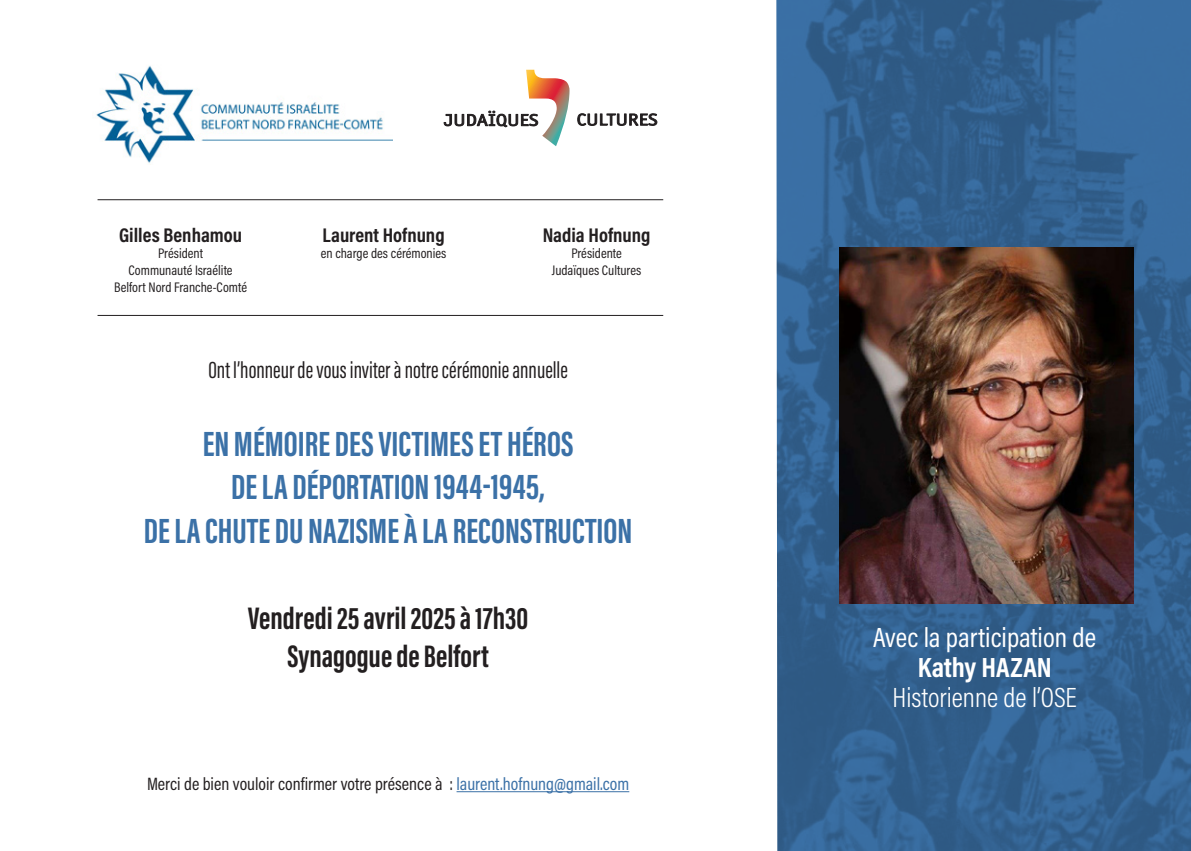
<style>
.page{position:relative;width:1191px;height:851px;background:#fff}
.page>*{position:absolute;margin:0;border:0;box-sizing:border-box;transform-origin:0 0}
.t1{font:700 36px/43.2px "Acumin Pro Extra Cond";color:#3b71a7;text-align:center}
.t2{font:700 32px "Acumin Pro Extra Cond";color:#231f20}
.t3{font:28px "Acumin Pro Cond";color:#fff}
.t4{font:300 28px "Acumin Pro Cond";color:#fff}
.t5{font:700 28px "Acumin Pro Cond";color:#fff}
.t6{font:24px "Acumin Pro Extra Cond";color:#231f20}
.t7{font:700 20px "Acumin Pro Cond";color:#231f20}
.t8{font:18px "Acumin Pro Cond";color:#231f20}
.t9{font:14px/16.8px "Acumin Pro Cond";color:#231f20;text-align:center}
.s1{color:#3b71a7}
</style>
<div class="page">
<svg style="left:444px;top:70px;width:125px;height:76px"></svg>
<svg style="left:577px;top:113px;width:80px;height:13px"></svg>
<img style="left:96px;top:66px;width:296px;height:98px">
<hr style="left:456px;top:791px;width:173px;height:1px;background:#3b71a7">
<hr style="left:98px;top:315px;width:565px;height:1px;background:#231f20">
<hr style="left:98px;top:199px;width:565px;height:1px;background:#231f20">
<img style="left:776px;top:0;width:415px;height:850px">
<img style="left:839px;top:247px;width:294px;height:357px">
<p class="t7" style="left:119px;top:221px;width:125px">Gilles Benhamou</p>
<p class="t9" style="left:158px;top:245px;width:46px">Président</p>
<p class="t9" style="left:114px;top:262px;width:134px">Communauté Israélite<br>Belfort Nord Franche-Comté</p>
<p class="t7" style="left:322px;top:221px;width:124px">Laurent Hofnung</p>
<p class="t9" style="left:321px;top:245px;width:127px">en charge des cérémonies</p>
<p class="t7" style="left:543px;top:221px;width:109px">Nadia Hofnung</p>
<p class="t9" style="left:571px;top:245px;width:52px">Présidente</p>
<p class="t9" style="left:552px;top:262px;width:91px">Judaïques Cultures</p>
<p class="t6" style="left:208px;top:355px;width:361px">Ont l’honneur de vous inviter à notre cérémonie annuelle</p>
<p class="t1" style="left:203px;top:422px;width:372px">EN MÉMOIRE DES VICTIMES ET HÉROS<br>DE LA DÉPORTATION 1944-1945,</p>
<p class="t1" style="left:144px;top:508px;width:490px">DE LA CHUTE DU NAZISME À LA RECONSTRUCTION</p>
<p class="t2" style="left:248px;top:598px;width:282px">Vendredi 25 avril 2025 à 17h30</p>
<p class="t2" style="left:287px;top:636px;width:203px">Synagogue de Belfort</p>
<p class="t8" style="left:147px;top:772px;width:484px">Merci de bien vouloir confirmer votre présence à : <span class="s1">laurent.hofnung@gmail.com</span></p>
<p class="t3" style="left:873px;top:619px;width:224px">Avec la participation de</p>
<p class="t5" style="left:917px;top:649px;width:136px">Kathy HAZAN</p>
<p class="t4" style="left:892px;top:679px;width:186px">Historienne de l’OSE</p>
</div>
